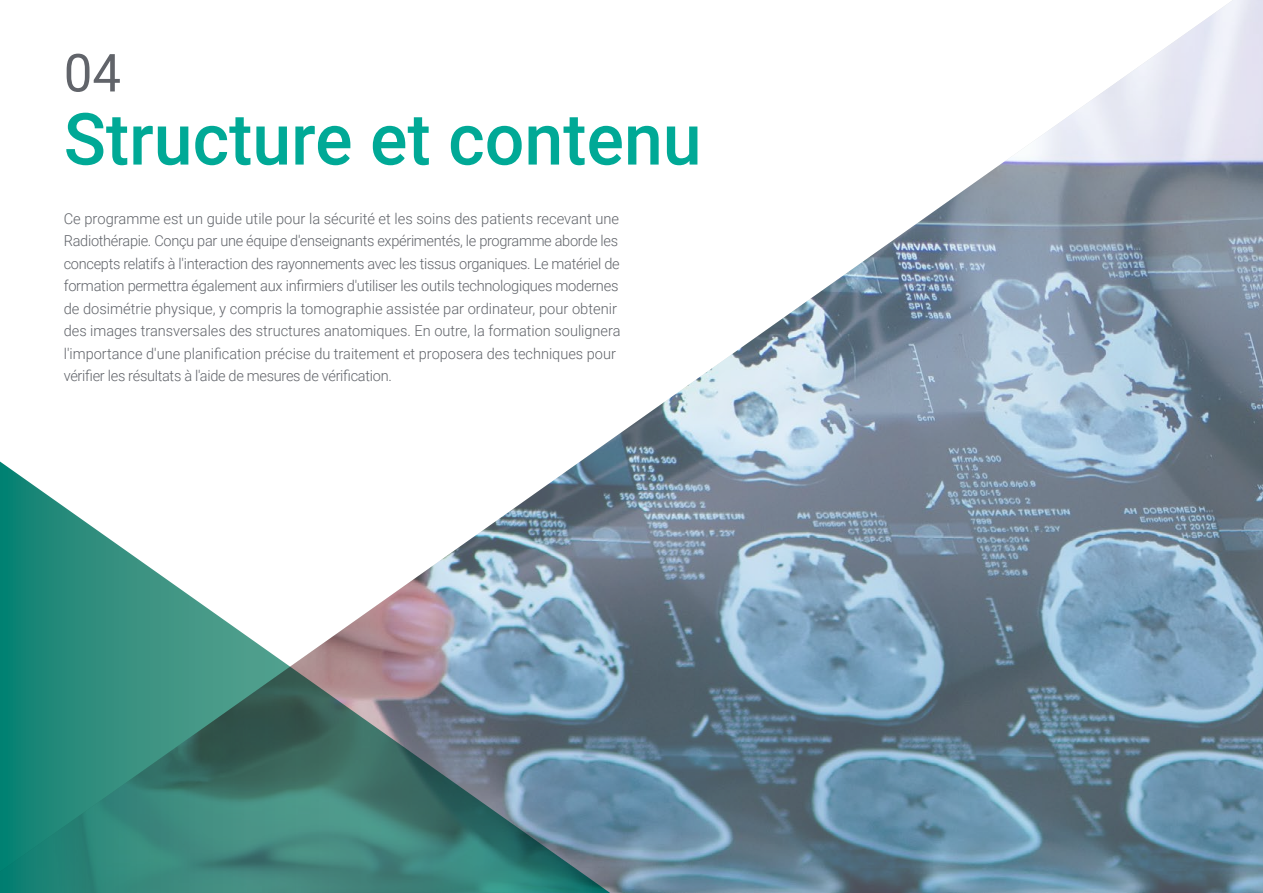
<style>
.page{position:relative;width:1263px;height:893px;background:#fff}
.page>*{position:absolute;margin:0;border:0;box-sizing:border-box;transform-origin:0 0}
.t1{font:500 72px "Roboto";color:#00a996}
.t2{font:52.5px "Roboto";color:#61646a}
.t3{font:300 15px/22.5px "Roboto";letter-spacing:-.02em;color:#61646a}
</style>
<div class="page">
<img style="left:602px;top:0;width:661px;height:893px">
<svg style="left:0;top:446px;width:640px;height:447px"></svg>
<h2 class="t2" style="left:64px;top:36px;width:59px">04</h2>
<h1 class="t1" style="left:64px;top:89px;width:639px">Structure et contenu</h1>
<p class="t3" style="left:64px;top:207px;width:558px">Ce programme est un guide utile pour la sécurité et les soins des patients recevant une Radiothérapie. Conçu par une équipe d'enseignants expérimentés, le programme aborde les concepts relatifs à l'interaction des rayonnements avec les tissus organiques. Le matériel de formation permettra également aux infirmiers d'utiliser les outils technologiques modernes de dosimétrie physique, y compris la tomographie assistée par ordinateur, pour obtenir des images transversales des structures anatomiques. En outre, la formation soulignera l'importance d'une planification précise du traitement et proposera des techniques pour vérifier les résultats à l'aide de mesures de vérification.</p>
</div>
